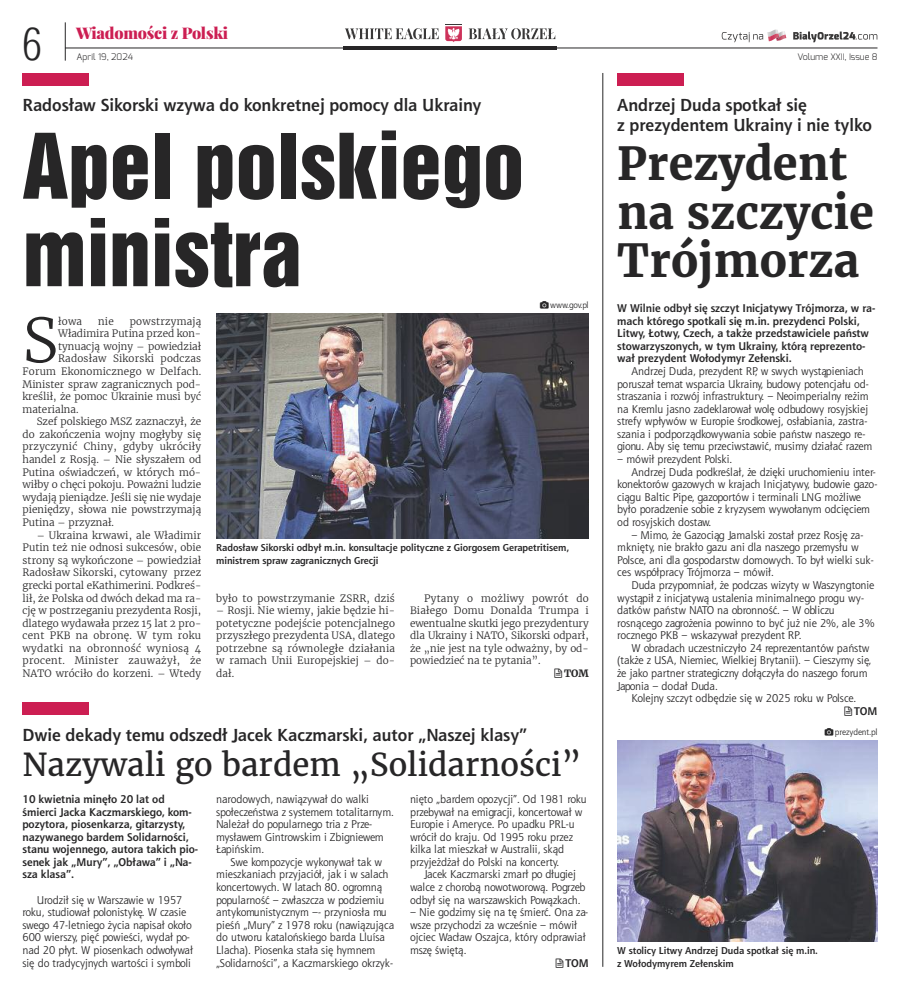
<style>
.page{position:relative;width:900px;height:990px;background:#fff}
.page>*{position:absolute;margin:0;border:0;box-sizing:border-box;transform-origin:0 0}
.t1{font:82.5px/87.5px "Switzerland Inserat";color:#272627}
.t2{font:300 60.75px "Merriweather";color:#272627}
.t3{font:700 45px/48.8px "Merriweather";color:#272627}
.t4{font:300 43.62px "Switzerland Cond";color:#272627}
.t5{font:31.25px "Merriweather";color:#272627}
.t6{font:700 17.5px/20px "Aerton EFN";color:#272627}
.t7{font:900 15.62px "Playfair Display";letter-spacing:-.015em;color:#cc1e52}
.t8{font:11.25px/12.6px "Aerton EFN";color:#272627}
.t9{font:700 11.25px/12.6px "Aerton EFN";color:#272627}
.t10{font:300 10px/12.6px "Merriweather";color:#272627;text-align:justify}
.t11{font:700 10px/12.6px "Aerton EFN";color:#272627}
.t12{font:300 10px "Merriweather";letter-spacing:.02em;color:#272627}
.t13{font:700 10px "Merriweather";color:#272627}
.t14{font:300 9px "Exo";color:#272627}
.t15{font:8.75px "Aerton EFN";color:#272627}
</style>
<div class="page">
<div style="left:23px;top:73px;width:66px;height:12px;background:#cc1e52"></div>
<img style="left:216px;top:313px;width:373px;height:226px">
<div style="left:617px;top:73px;width:67px;height:12px;background:#cc1e52"></div>
<img style="left:617px;top:740px;width:260px;height:202px">
<hr style="left:603px;top:73px;width:1px;height:894px;background:#272627">
<div style="left:23px;top:703px;width:66px;height:12px;background:#cc1e52"></div>
<hr style="left:343px;top:47px;width:214px;height:3px;background:#272627">
<hr style="left:65px;top:48px;width:813px;height:1px;background:#272627">
<hr style="left:65px;top:22px;width:1px;height:39px;background:#272627">
<svg style="left:722px;top:30px;width:64px;height:12px"></svg>
<svg style="left:793px;top:32px;width:84px;height:10px"></svg>
<svg style="left:345px;top:28px;width:94px;height:11px"></svg>
<svg style="left:469px;top:28px;width:86px;height:11px"></svg>
<svg style="left:445px;top:24px;width:17px;height:18px"></svg>
<h3 class="t4" style="left:22px;top:19px;width:21px">6</h3>
<h3 class="t7" style="left:76px;top:25px;width:154px">Wiadomości z Polski</h3>
<p class="t14" style="left:77px;top:51px;width:58px">April 19, 2024</p>
<p class="t14" style="left:798px;top:51px;width:81px">Volume XXII, Issue 8</p>
<h3 class="t6" style="left:23px;top:97px;width:460px">Radosław Sikorski wzywa do konkretnej pomocy dla Ukrainy</h3>
<h1 class="t1" style="left:23px;top:122px;width:503px">Apel polskiego ministra</h1>
<h3 class="t6" style="left:617px;top:97px;width:256px">Andrzej Duda spotkał się<br>z prezydentem Ukrainy i nie tylko</h3>
<h3 class="t3" style="left:617px;top:140px;width:258px">prezydent na szczycie<br>Trójmorza</h3>
<h2 class="t2" style="left:23px;top:303px;width:37px">S</h2>
<p class="t10" style="left:58px;top:315px;width:25px">łowa</p>
<p class="t10" style="left:98px;top:315px;width:17px">nie</p>
<p class="t12" style="left:130px;top:315px;width:73px">powstrzymają</p>
<p class="t10" style="left:58px;top:327px;width:145px">Władimira Putina przed kon-</p>
<p class="t10" style="left:58px;top:340px;width:145px">tynuacją wojny – powiedział</p>
<p class="t12" style="left:58px;top:353px;width:145px">Radosław Sikorski podczas</p>
<p class="t12" style="left:23px;top:365px;width:180px">Forum Ekonomicznego w Delfach.</p>
<p class="t10" style="left:23px;top:378px;width:180px">Minister spraw zagranicznych pod-</p>
<p class="t10" style="left:23px;top:390px;width:180px">kreślił, że pomoc Ukrainie musi być</p>
<p class="t10" style="left:23px;top:403px;width:58px">materialna.</p>
<p class="t10" style="left:37px;top:415px;width:166px">Szef polskiego MSZ zaznaczył, że</p>
<p class="t10" style="left:23px;top:428px;width:180px">do zakończenia wojny mogłyby się</p>
<p class="t12" style="left:23px;top:441px;width:180px">przyczynić Chiny, gdyby ukróciły</p>
<p class="t10" style="left:23px;top:453px;width:180px">handel z Rosją. – Nie słyszałem od</p>
<p class="t10" style="left:23px;top:466px;width:180px">Putina oświadczeń, w których mó-</p>
<p class="t10" style="left:23px;top:478px;width:180px">wiłby o chęci pokoju. Poważni ludzie</p>
<p class="t10" style="left:23px;top:491px;width:180px">wydają pieniądze. Jeśli się nie wydaje</p>
<p class="t10" style="left:23px;top:504px;width:180px">pieniędzy, słowa nie powstrzymają</p>
<p class="t10" style="left:23px;top:516px;width:93px">Putina – przyznał.</p>
<p class="t10" style="left:23px;top:529px;width:180px;text-indent:14px">– Ukraina krwawi, ale Władimir Putin też nie odnosi sukcesów, obie strony są wykończone – powiedział Radosław Sikorski, cytowany przez grecki portal eKathimerini. Podkreś&shy;lił, że Polska od dwóch dekad ma ra&shy;cję w postrzeganiu prezydenta Rosji, dlatego wydawała przez 15 lat 2 pro&shy;cent PKB na obronę. W tym roku wydatki na obronność wyniosą 4 procent. Minister zauważył, że NATO wróciło do korzeni. – Wtedy</p>
<p class="t15" style="left:550px;top:301px;width:40px">www.gov.pl</p>
<p class="t9" style="left:617px;top:303px;width:260px">W Wilnie odbył się szczyt Inicjatywy Trójmorza, w ra&shy;mach którego spotkali się m.in. prezydenci Polski, Litwy, Łotwy, Czech, a także przedstawiciele państw stowarzyszonych, w tym Ukrainy, którą reprezento&shy;wał prezydent Wołodymyr Zełenski.</p>
<p class="t8" style="left:617px;top:366px;width:256px;text-indent:14px">Andrzej Duda, prezydent RP, w swych wystąpieniach poruszał temat wsparcia Ukrainy, budowy potencjału od&shy;straszania i rozwój infrastruktury. – Neoimperialny reżim na Kremlu jasno zadeklarował wolę odbudowy rosyjskiej strefy wpływów w Europie środkowej, osłabiania, zastra&shy;szania i podporządkowywania sobie państw naszego re&shy;gionu. Aby się temu przeciwstawić, musimy działać razem</p>
<p class="t8" style="left:617px;top:454px;width:116px">– mówił prezydent Polski.</p>
<p class="t8" style="left:631px;top:466px;width:246px">Andrzej Duda podkreślał, że dzięki uruchomieniu inter-</p>
<p class="t8" style="left:617px;top:479px;width:262px">konektorów gazowych w krajach Inicjatywy, budowie gazo-</p>
<p class="t8" style="left:617px;top:492px;width:245px">ciągu Baltic Pipe, gazoportów i terminali LNG możliwe</p>
<p class="t8" style="left:617px;top:504px;width:254px">było poradzenie sobie z kryzysem wywołanym odcięciem</p>
<p class="t8" style="left:617px;top:517px;width:95px">od rosyjskich dostaw.</p>
<p class="t8" style="left:617px;top:529px;width:258px;text-indent:14px">– Mimo, że Gazociąg Jamalski został przez Rosję za&shy;mknięty, nie brakło gazu ani dla naszego przemysłu w Polsce, ani dla gospodarstw domowych. To był wielki suk&shy;ces współpracy Trójmorza – mówił.</p>
<p class="t8" style="left:617px;top:580px;width:259px;text-indent:14px">Duda przypomniał, że podczas wizyty w Waszyngtonie wystąpił z inicjatywą ustalenia minimalnego progu wy&shy;datków państw NATO na obronność. – W obliczu rosnącego zagrożenia powinno to być już nie 2%, ale 3% rocznego PKB – wskazywał prezydent RP.</p>
<p class="t8" style="left:617px;top:643px;width:255px;text-indent:14px">W obradach uczestniczyło 24 reprezentantów państw (także z USA, Niemiec, Wielkiej Brytanii). – Cieszymy się, że jako partner strategiczny dołączyła do naszego forum Japonia – dodał Duda.</p>
<p class="t8" style="left:631px;top:693px;width:226px">Kolejny szczyt odbędzie się w 2025 roku w Polsce.</p>
<p class="t9" style="left:854px;top:706px;width:25px">TOM</p>
<p class="t11" style="left:216px;top:542px;width:355px">Radosław Sikorski odbył m.in. konsultacje polityczne z Giorgosem Gerapetritisem, ministrem spraw zagranicznych Grecji</p>
<p class="t10" style="left:216px;top:592px;width:180px">było to powstrzymanie ZSRR, dziś</p>
<p class="t10" style="left:216px;top:604px;width:180px">– Rosji. Nie wiemy, jakie będzie hi&shy;potetyczne podejście potencjalnego przyszłego prezydenta USA, dlatego potrzebne są równoległe działania w ramach Unii Europejskiej – do&shy;dał.</p>
<p class="t10" style="left:410px;top:592px;width:180px;text-indent:14px">Pytany o możliwy powrót do Białego Domu Donalda Trumpa i ewentualne skutki jego prezydentury dla Ukrainy i NATO, Sikorski odparł, że „nie jest na tyle odważny, by od&shy;powiedzieć na te pytania”.</p>
<p class="t13" style="left:564px;top:667px;width:26px">ToM</p>
<h3 class="t6" style="left:22px;top:726px;width:506px">Dwie dekady temu odszedł Jacek Kaczmarski, autor „Naszej klasy”</h3>
<h3 class="t5" style="left:22px;top:745px;width:561px">Nazywali go bardem „Solidarności”</h3>
<p class="t9" style="left:23px;top:794px;width:177px">10 kwietnia minęło 20 lat od śmierci Jacka Kaczmarskiego, kom&shy;pozytora, piosenkarza, gitarzysty, nazywanego bardem Solidarności, stanu wojennego, autora takich pio&shy;senek jak „Mury”, „Obława” i „Na&shy;sza klasa”.</p>
<p class="t8" style="left:23px;top:894px;width:172px;text-align:center">Urodził się w Warszawie w 1957 roku, studiował polonistykę. W czasie swego 47-letniego życia napisał około 600 wierszy, pięć powieści, wydał po&shy;nad 20 płyt. W piosenkach odwoływał się do tradycyjnych wartości i symboli</p>
<p class="t8" style="left:216px;top:794px;width:179px">narodowych, nawiązywał do walki społeczeństwa z systemem totalitarnym.<br>Należał do popularnego tria z Prze&shy;mysławem Gintrowskim i Zbigniewem<br>Łapińskim.</p>
<p class="t8" style="left:216px;top:857px;width:179px;text-indent:14px">Swe kompozycje wykonywał tak w mieszkaniach przyjaciół, jak i w salach koncertowych. W latach 80. ogromną popularność – zwłaszcza w podziemiu antykomunistycznym –- przyniosła mu pieśń „Mury” z 1978 roku (nawiązująca do utworu katalońskiego barda Lluísa Llacha). Piosenka stała się hymnem „Solidarności”, a Kaczmarskiego okrzyk-</p>
<p class="t8" style="left:410px;top:794px;width:178px">nięto „bardem opozycji”. Od 1981 roku przebywał na emigracji, koncertował w Europie i Ameryce. Po upadku PRL-u wrócił do kraju. Od 1995 roku przez kilka lat mieszkał w Australii, skąd przyjeżdżał do Polski na koncerty.</p>
<p class="t8" style="left:410px;top:869px;width:177px;text-align:center">Jacek Kaczmarski zmarł po długiej walce z chorobą nowotworową. Pogrzeb odbył się na warszawskich Powązkach.</p>
<p class="t8" style="left:410px;top:907px;width:180px">– Nie godzimy się na tę śmierć. Ona za&shy;wsze przychodzi za wcześnie – mówił ojciec Wacław Oszajca, który odprawiał mszę świętą.</p>
<p class="t9" style="left:565px;top:957px;width:25px">TOM</p>
<p class="t15" style="left:835px;top:728px;width:44px">prezydent.pl</p>
<p class="t11" style="left:617px;top:945px;width:202px">W stolicy Litwy Andrzej Duda spotkał się m.in. z Wołodymyrem Zełenskim</p>
</div>
